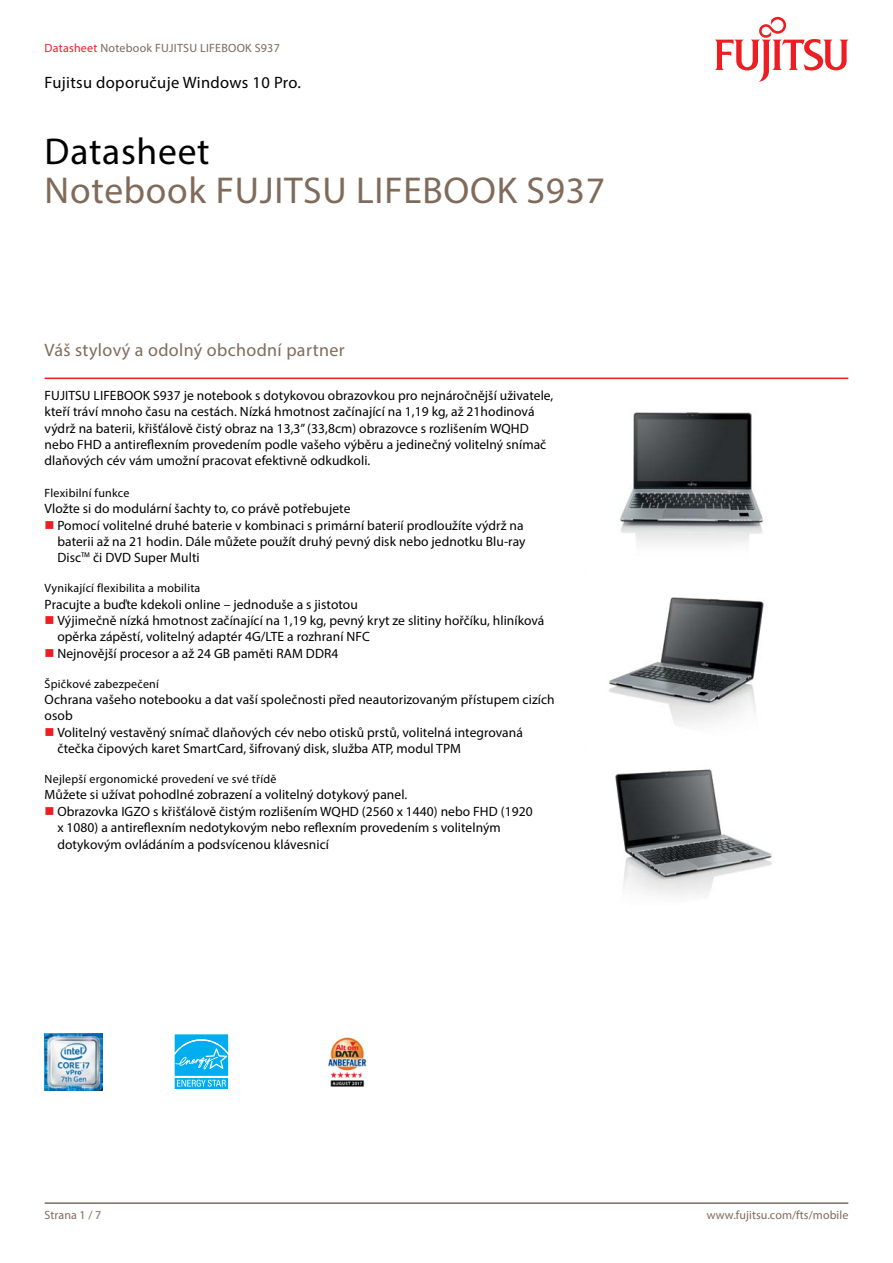
<style>
.page{position:relative;width:893px;height:1263px;background:#fff}
.page>*{position:absolute;margin:0;border:0;box-sizing:border-box;transform-origin:0 0}
.t1{font:37.5px "Myriad Pro";letter-spacing:.02em;color:#806b5b}
.t2{font:37.5px "Myriad Pro";letter-spacing:.02em;color:#000}
.t3{font:18px "Myriad Pro";letter-spacing:.02em;color:#806b5b}
.t4{font:16.5px "Myriad Pro";letter-spacing:.02em;color:#000}
.t5{font:13.5px/16.4px "Myriad Pro";letter-spacing:.005em;color:#000}
.t6{font:12px "Myriad Pro";letter-spacing:.02em;color:#000}
.t7{font:12px "Myriad Pro";letter-spacing:.02em;color:#79695e}
.t8{font:12px "Myriad Pro";letter-spacing:.005em;color:#806b5b}
.s1{color:#ed1d24}
.s2{font-family:"Fujitsu Sans";font-weight:300}
</style>
<div class="page">
<hr style="left:45px;top:1202px;width:803px;height:2px;background:#806b5b">
<hr style="left:45px;top:378px;width:803px;height:1px;background:#ed1d24">
<svg style="left:715px;top:17px;width:133px;height:65px"></svg>
<img style="left:620px;top:412px;width:143px;height:133px">
<img style="left:609px;top:597px;width:155px;height:129px">
<img style="left:615px;top:769px;width:157px;height:126px">
<img style="left:45px;top:1033px;width:57px;height:57px">
<svg style="left:174px;top:1034px;width:55px;height:55px;background:#36bef2"></svg>
<img style="left:328px;top:1037px;width:39px;height:50px">
<p class="t7" style="left:45px;top:40px;width:237px"><span class="s1">Datasheet</span> Notebook FUJITSU LIFEBOOK S937</p>
<p class="t4" style="left:45px;top:73px;width:258px">Fujitsu doporučuje Windows 10 Pro.</p>
<h1 class="t2" style="left:45px;top:128px;width:167px">Datasheet</h1>
<h1 class="t1" style="left:45px;top:167px;width:562px">Notebook FUJITSU LIFEBOOK S937</h1>
<h2 class="t3" style="left:45px;top:339px;width:301px">Váš stylový a odolný obchodní partner</h2>
<p class="t5" style="left:45px;top:387px;width:510px">FUJITSU LIFEBOOK S937 je notebook s dotykovou obrazovkou pro nejnáročnější uživatele, kteří tráví mnoho času na cestách. Nízká hmotnost začínající na 1,19 kg, až 21hodinová výdrž na baterii, křišťálově čistý obraz na 13,3” (33,8cm) obrazovce s rozlišením WQHD nebo FHD a antireflexním provedením podle vašeho výběru a jedinečný volitelný snímač dlaňových cév vám umožní pracovat efektivně odkudkoli.</p>
<p class="t6" style="left:45px;top:485px;width:86px">Flexibilní funkce</p>
<p class="t5" style="left:57px;top:500px;width:470px;text-indent:-13px">Vložte si do modulární šachty to, co právě potřebujete<br>Pomocí volitelné druhé baterie v kombinaci s primární baterií prodloužíte výdrž na baterii až na 21 hodin. Dále můžete použít druhý pevný disk nebo jednotku Blu-ray Disc<span class="s2">™</span> či DVD Super Multi</p>
<p class="t6" style="left:45px;top:581px;width:157px">Vynikající flexibilita a mobilita</p>
<p class="t5" style="left:57px;top:596px;width:489px;text-indent:-13px">Pracujte a buďte kdekoli online – jednoduše a s jistotou<br>Výjimečně nízká hmotnost začínající na 1,19 kg, pevný kryt ze slitiny hořčíku, hliníková opěrka zápěstí, volitelný adaptér 4G/LTE a rozhraní NFC<br>Nejnovější procesor a až 24 GB paměti RAM DDR4</p>
<p class="t6" style="left:45px;top:676px;width:116px">Špičkové zabezpečení</p>
<p class="t5" style="left:45px;top:691px;width:511px">Ochrana vašeho notebooku a dat vaší společnosti před neautorizovaným přístupem cizích</p>
<p class="t5" style="left:45px;top:707px;width:30px">osob</p>
<p class="t5" style="left:57px;top:724px;width:467px">Volitelný vestavěný snímač dlaňových cév nebo otisků prstů, volitelná integrovaná</p>
<p class="t5" style="left:57px;top:740px;width:405px">čtečka čipových karet SmartCard, šifrovaný disk, služba ATP, modul TPM</p>
<p class="t6" style="left:45px;top:771px;width:233px">Nejlepší ergonomické provedení ve své třídě</p>
<p class="t5" style="left:57px;top:786px;width:477px;text-indent:-13px">Můžete si užívat pohodlné zobrazení a volitelný dotykový panel.<br>Obrazovka IGZO s křišťálově čistým rozlišením WQHD (2560 x 1440) nebo FHD (1920 x 1080) a antireflexním nedotykovým nebo reflexním provedením s volitelným dotykovým ovládáním a podsvícenou klávesnicí</p>
<p class="t8" style="left:45px;top:1207px;width:58px">Strana 1 / 7</p>
<p class="t8" style="left:707px;top:1207px;width:143px">www.fujitsu.com/fts/mobile</p>
</div>
